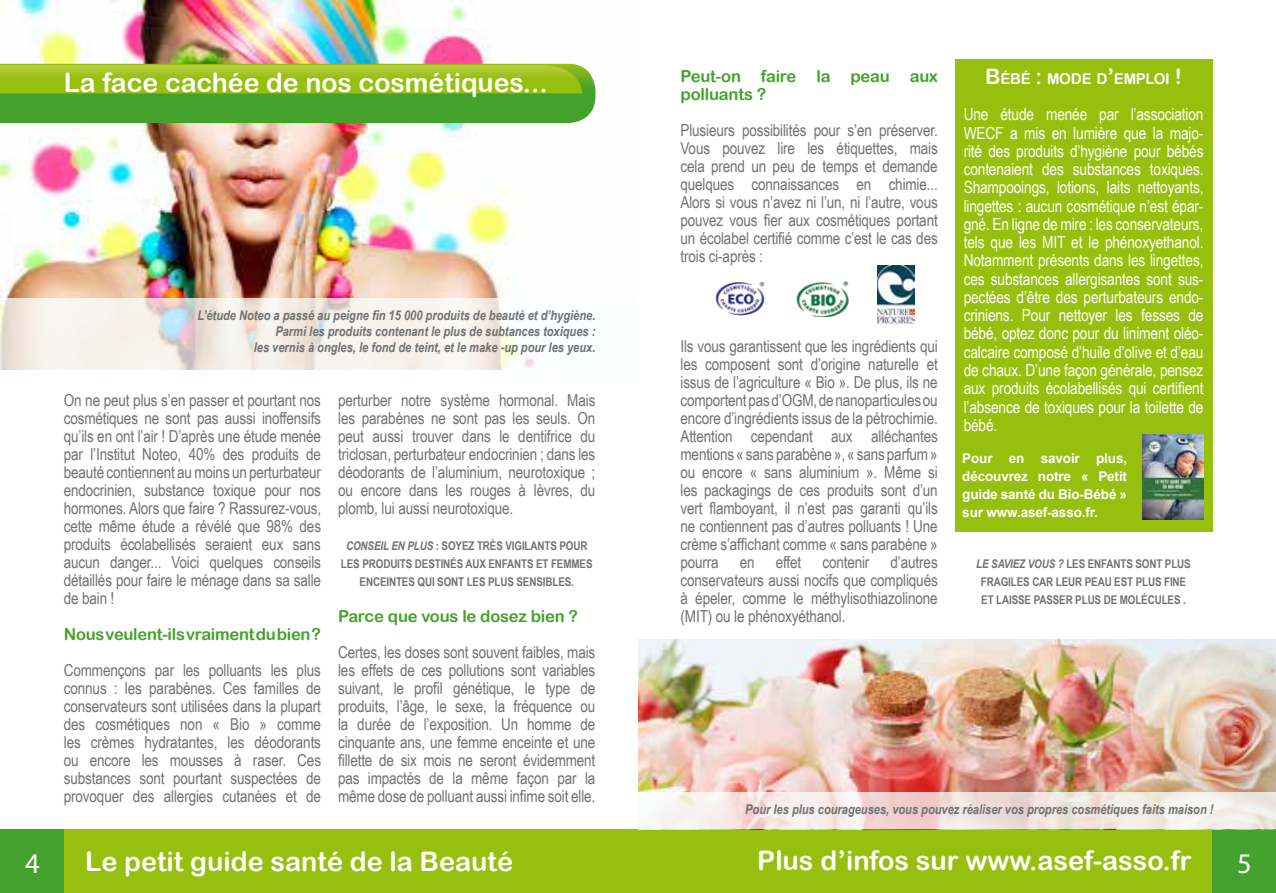
<style>
.page{position:relative;width:1276px;height:893px;background:#fff}
.page>*{position:absolute;margin:0;border:0;box-sizing:border-box;transform-origin:0 0}
.t1{font:28.5px "Myriad Pro";color:#fff}
.t2{font:27px "Arial Rounded MT Bold";color:#fff}
.t3{font:26.7px "Arial Rounded MT Bold";color:#fff}
.t4{font:16.8px/18.3px "Arial Narrow";letter-spacing:-.01em;color:#fff;text-align:justify}
.t5{font:16.5px/18px "Arial Narrow";letter-spacing:-.01em;color:#707172;text-align:justify}
.t6{font:16.5px/18px "Arial Rounded MT Bold";letter-spacing:-.015em;color:#44a12b}
.t7{font:14.85px "Arial Rounded MT Bold";letter-spacing:-.015em;color:#fff}
.t8{font:italic 700 13.5px/16.2px "Arial Narrow";color:#707172;text-align:right}
.t9{font:700 13.5px/18px "Arial";letter-spacing:-.01em;color:#fff;text-align:justify}
.t10{font:700 12px/18px "Arial Narrow";letter-spacing:-.01em;color:#707172}
.t11{font:italic 700 12px "Arial Narrow";color:#707172}
.s1{font-size:21.3px}
.s2{font-style:italic}
</style>
<div class="page">
<div style="left:64px;top:829px;width:574px;height:64px;background:#97bf0d"></div>
<div style="left:638px;top:829px;width:574px;height:64px;background:#97bf0d"></div>
<div style="left:0;top:829px;width:64px;height:64px;background:#44a12b"></div>
<div style="left:1212px;top:829px;width:64px;height:64px;background:#44a12b"></div>
<img style="left:0;top:0;width:596px;height:298px">
<svg style="left:0;top:64px;width:595px;height:59px;background:#71b123"></svg>
<img style="left:796px;top:281px;width:52px;height:36px">
<img style="left:715px;top:282px;width:50px;height:34px">
<img style="left:877px;top:266px;width:37px;height:59px">
<div style="left:955px;top:60px;width:257px;height:472px;background:#97bf0d"></div>
<svg style="left:0;top:298px;width:535px;height:72px;fill:#f7f2ea"></svg>
<img style="left:638px;top:640px;width:638px;height:152px">
<svg style="left:638px;top:792px;width:638px;height:37px"></svg>
<img style="left:1142px;top:435px;width:61px;height:85px">
<h3 class="t3" style="left:64px;top:66px;width:485px">La face cachée de nos cosmétiques...</h3>
<p class="t7" style="left:985px;top:70px;width:198px"><span class="s1">B</span>ÉBÉ <span class="s1">:</span> MODE D<span class="s1">’</span>EMPLOI <span class="s1">!</span></p>
<p class="t4" style="left:963px;top:105px;width:241px">Une étude menée par l’association WECF a mis en lumière que la majo&shy;rité des produits d’hygiène pour bébés contenaient des substances toxiques.<br>Shampooings, lotions, laits nettoyants, lingettes : aucun cosmétique n’est épar&shy;gné. En ligne de mire : les conservateurs, tels que les MIT et le phénoxyethanol.<br>Notamment présents dans les lingettes, ces substances allergisantes sont sus&shy;pectées d’être des perturbateurs endo&shy;criniens. Pour nettoyer les fesses de bébé, optez donc pour du liniment oléo&shy;calcaire composé d’huile d’olive et d’eau de chaux. D’une façon générale, pensez aux produits écolabellisés qui certifient l’absence de toxiques pour la toilette de bébé.</p>
<p class="t6" style="left:680px;top:67px;width:259px">Peut-on faire la peau aux polluants ?</p>
<p class="t5" style="left:680px;top:120px;width:259px">Plusieurs possibilités pour s’en préserver.<br>Vous pouvez lire les étiquettes, mais cela prend un peu de temps et demande quelques connaissances en chimie...<br>Alors si vous n’avez ni l’un, ni l’autre, vous pouvez vous fier aux cosmétiques portant un écolabel certifié comme c’est le cas des trois ci-après :</p>
<p class="t8" style="left:197px;top:306px;width:399px">L’étude Noteo a passé au peigne fin 15 000 produits de beauté et d’hygiène.<br>Parmi les produits contenant le plus de subtances toxiques :<br>les vernis à ongles, le fond de teint, et le make -up pour les yeux.</p>
<p class="t5" style="left:680px;top:336px;width:259px">Ils vous garantissent que les ingrédients qui les composent sont d’origine naturelle et issus de l’agriculture « Bio ». De plus, ils ne comportent pas d’OGM, de nanoparticules ou encore d’ingrédients issus de la pétrochimie.<br>Attention cependant aux alléchantes mentions « sans parabène », « sans parfum » ou encore « sans aluminium ». Même si les packagings de ces produits sont d’un vert flamboyant, il n’est pas garanti qu’ils ne contiennent pas d’autres polluants ! Une crème s’affichant comme « sans parabène » pourra</p>
<p class="t5" style="left:64px;top:390px;width:259px">On ne peut plus s’en passer et pourtant nos cosmétiques ne sont pas aussi inoffensifs qu’ils en ont l’air ! D’après une étude menée par l’Institut Noteo, 40% des produits de beauté contiennent au moins un perturbateur endocrinien, substance toxique pour nos hormones. Alors que faire ? Rassurez-vous, cette même étude a révélé que 98% des produits écolabellisés seraient eux sans aucun danger... Voici quelques conseils détaillés pour faire le ménage dans sa salle de bain !</p>
<p class="t6" style="left:64px;top:625px;width:259px">Nous veulent-ils vraiment du bien ?</p>
<p class="t5" style="left:64px;top:660px;width:259px">Commençons par les polluants les plus connus : les parabènes. Ces familles de conservateurs sont utilisées dans la plupart des cosmétiques non « Bio » comme les crèmes hydratantes, les déodorants ou encore les mousses à raser. Ces substances sont pourtant suspectées de provoquer des allergies cutanées et de</p>
<p class="t5" style="left:338px;top:390px;width:259px">perturber notre système hormonal. Mais les parabènes ne sont pas les seuls. On peut aussi trouver dans le dentifrice du triclosan, perturbateur endocrinien ; dans les déodorants de l’aluminium, neurotoxique ; ou encore dans les rouges à lèvres, du plomb, lui aussi neurotoxique.</p>
<p class="t11" style="left:346px;top:536px;width:28px">Conseil</p>
<p class="t10" style="left:391px;top:536px;width:194px"><span class="s2">en plus</span> : SOYEZ TRÈS VIGILANTS POUR</p>
<p class="t10" style="left:341px;top:554px;width:252px">LES PRODUITS DESTINÉS AUX ENFANTS ET FEMM ES</p>
<p class="t10" style="left:360px;top:572px;width:216px">ENCEINTES QUI SONT LES PLUS SENSIBLES.</p>
<p class="t6" style="left:338px;top:607px;width:241px">Parce que vous le dosez bien ?</p>
<p class="t5" style="left:338px;top:642px;width:259px">Certes, les doses sont souvent faibles, mais les effets de ces pollutions sont variables suivant, le profil génétique, le type de produits, l’âge, le sexe, la fréquence ou la durée de l’exposition. Un homme de cinquante ans, une femme enceinte et une fillette de six mois ne seront évidemment pas impactés de la même façon par la même dose de polluant aussi infime soit elle.</p>
<p class="t9" style="left:962px;top:450px;width:166px">Pour en savoir plus, découvrez notre « Petit guide santé du Bio-Bébé » sur www.asef-asso.fr.</p>
<p class="t5" style="left:740px;top:552px;width:16px">en</p>
<p class="t5" style="left:776px;top:552px;width:27px">effet</p>
<p class="t5" style="left:822px;top:552px;width:48px">contenir</p>
<p class="t5" style="left:680px;top:552px;width:259px;text-indent:210px">d’autres conservateurs aussi nocifs que compliqués à épeler, comme le méthylisothiazolinone (MIT) ou le phénoxyéthanol.</p>
<p class="t10" style="left:981px;top:554px;width:210px;text-indent:-5px"><span class="s2">LE SAVIEZ vous ?</span> LES ENFANTS SONT PLUS<br>FRAGILES CAR LEUR PEAU EST PLUS FINE<br>ET LAISSE PASS</p>
<p class="t10" style="left:1059px;top:590px;width:128px">ER PLUS DE MOLÉCULES .</p>
<p class="t8" style="left:745px;top:800px;width:470px">Pour les plus courageuses, vous pouvez réaliser vos propres cosmétiques faits maison !</p>
<h1 class="t1" style="left:25px;top:845px;width:16px">4</h1>
<h2 class="t2" style="left:85px;top:845px;width:429px">Le petit guide santé de la Beauté</h2>
<h2 class="t2" style="left:757px;top:845px;width:436px">Plus d’infos sur www.asef-asso.fr</h2>
<h1 class="t1" style="left:1237px;top:845px;width:16px">5</h1>
</div>
